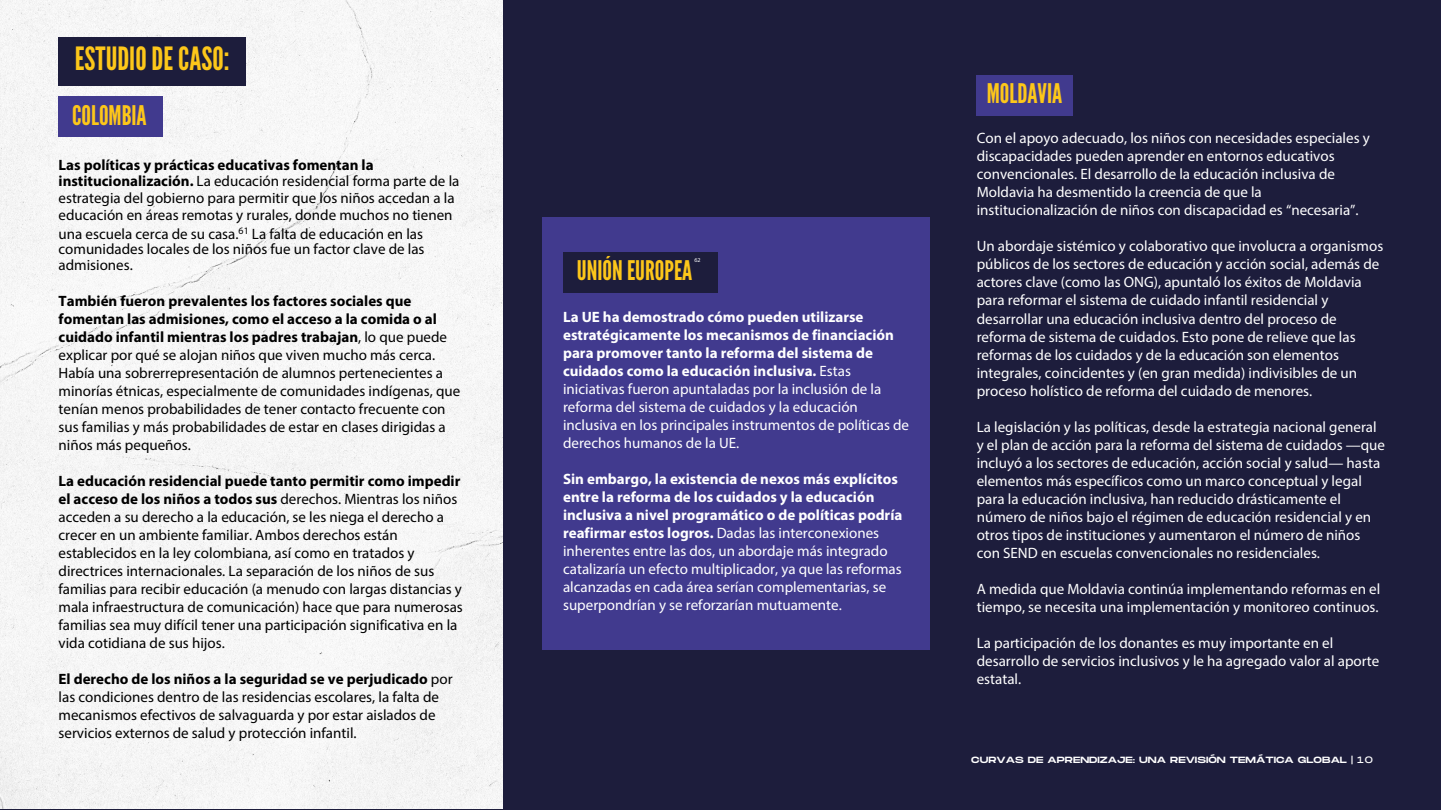
<style>
.page{position:relative;width:1441px;height:810px;background:#fff}
.page>*{position:absolute;margin:0;border:0;box-sizing:border-box;transform-origin:0 0}
.t1{font:31.95px "League Gothic";color:#fdc71a}
.t2{font:27px "League Gothic";color:#fdc71a}
.t3{font:15px/18px "Myriad Pro";color:#fff}
.t4{font:15px/18px "Myriad Pro";color:#000}
.t5{font:9px "Monument Extended";color:#fff}
.t6{font:6px "Myriad Pro";color:#fff}
.s1{font-weight:700}
</style>
<div class="page">
<div style="left:1px;top:0;width:503px;height:809px;background:#f6f6f6"></div>
<div style="left:58px;top:96px;width:105px;height:41px;background:#413a8e"></div>
<div style="left:504px;top:0;width:936px;height:810px;background:#1d1d3c"></div>
<div style="left:541px;top:217px;width:388px;height:433px;background:#413a8e"></div>
<div style="left:563px;top:252px;width:155px;height:40px;background:#1d1d3c"></div>
<div style="left:58px;top:37px;width:187px;height:48px;background:#1d1d3c"></div>
<div style="left:976px;top:75px;width:96px;height:41px;background:#413a8e"></div>
<h1 class="t1" style="left:75px;top:41px;width:156px">ESTUDIO DE CASO:</h1>
<h2 class="t2" style="left:72px;top:99px;width:76px">COLOMBIA</h2>
<p class="t4" style="left:59px;top:156px;width:402px;line-height:16.8px"><span class="s1">Las políticas y prácticas educativas fomentan la institucionalización.</span> La educación residencial forma parte de la estrategia del gobierno para permitir que los niños accedan a la educación en áreas remotas y rurales, donde muchos no tienen</p>
<p class="t4" style="left:59px;top:226px;width:367px;line-height:14.7px">una escuela cerca de su casa.<sup>61</sup> La falta de educación en las comunidades locales de los niños fue un factor clave de las</p>
<p class="t4" style="left:59px;top:256px;width:76px">admisiones.</p>
<p class="t4" style="left:59px;top:291px;width:403px"><span class="s1">También fueron prevalentes los factores sociales que fomentan las admisiones, como el acceso a la comida o al cuidado infantil mientras los padres trabajan</span>, lo que puede explicar por qué se alojan niños que viven mucho más cerca.<br>Había una sobrerrepresentación de alumnos pertenecientes a minorías étnicas, especialmente de comunidades indígenas, que tenían menos probabilidades de tener contacto frecuente con sus familias y más probabilidades de estar en clases dirigidas a niños más pequeños.</p>
<p class="t4" style="left:59px;top:472px;width:406px"><span class="s1">La educación residencial puede tanto permitir como impedir el acceso de los niños a todos sus</span> derechos. Mientras los niños acceden a su derecho a la educación, se les niega el derecho a crecer en un ambiente familiar. Ambos derechos están establecidos en la ley colombiana, así como en tratados y directrices internacionales. La separación de los niños de sus familias para recibir educación (a menudo con largas distancias y mala infraestructura de comunicación) hace que para numerosas familias sea muy difícil tener una participación significativa en la vida cotidiana de sus hijos.</p>
<p class="t4" style="left:59px;top:670px;width:395px"><span class="s1">El derecho de los niños a la seguridad se ve perjudicado</span> por las condiciones dentro de las residencias escolares, la falta de mecanismos efectivos de salvaguarda y por estar aislados de servicios externos de salud y protección infantil.</p>
<h2 class="t2" style="left:577px;top:255px;width:117px">UNIÓN EUROPEA</h2>
<p class="t6" style="left:694px;top:256px;width:8px">62</p>
<p class="t3" style="left:563px;top:307px;width:347px"><span class="s1">La UE ha demostrado cómo pueden utilizarse estratégicamente los mecanismos de financiación para promover tanto la reforma del sistema de cuidados como la educación inclusiva.</span> Estas iniciativas fueron apuntaladas por la inclusión de la reforma del sistema de cuidados y la educación inclusiva en los principales instrumentos de políticas de derechos humanos de la UE.</p>
<p class="t3" style="left:563px;top:469px;width:341px"><span class="s1">Sin embargo, la existencia de nexos más explícitos entre la reforma de los cuidados y la educación inclusiva a nivel programático o de políticas podría reafirmar estos logros.</span> Dadas las interconexiones inherentes entre las dos, un abordaje más integrado catalizaría un efecto multiplicador, ya que las reformas alcanzadas en cada área serían complementarias, se superpondrían y se reforzarían mutuamente.</p>
<h2 class="t2" style="left:986px;top:78px;width:77px">MOLDAVIA</h2>
<p class="t3" style="left:976px;top:129px;width:394px">Con el apoyo adecuado, los niños con necesidades especiales y discapacidades pueden aprender en entornos educativos convencionales. El desarrollo de la educación inclusiva de Moldavia ha desmentido la creencia de que la institucionalización de niños con discapacidad es “necesaria”.</p>
<p class="t3" style="left:976px;top:237px;width:408px">Un abordaje sistémico y colaborativo que involucra a organismos públicos de los sectores de educación y acción social, además de actores clave (como las ONG), apuntaló los éxitos de Moldavia para reformar el sistema de cuidado infantil residencial y desarrollar una educación inclusiva dentro del proceso de reforma de sistema de cuidados. Esto pone de relieve que las reformas de los cuidados y de la educación son elementos integrales, coincidentes y (en gran medida) indivisibles de un proceso holístico de reforma del cuidado de menores.</p>
<p class="t3" style="left:976px;top:417px;width:410px">La legislación y las políticas, desde la estrategia nacional general y el plan de acción para la reforma del sistema de cuidados —que incluyó a los sectores de educación, acción social y salud— hasta elementos más específicos como un marco conceptual y legal para la educación inclusiva, han reducido drásticamente el número de niños bajo el régimen de educación residencial y en otros tipos de instituciones y aumentaron el número de niños con SEND en escuelas convencionales no residenciales.</p>
<p class="t3" style="left:976px;top:580px;width:405px">A medida que Moldavia continúa implementando reformas en el tiempo, se necesita una implementación y monitoreo continuos.</p>
<p class="t3" style="left:976px;top:634px;width:404px">La participación de los donantes es muy importante en el desarrollo de servicios inclusivos y le ha agregado valor al aporte estatal.</p>
<p class="t5" style="left:971px;top:754px;width:403px">CURVAS DE APRENDIZAJE: UNA REVISIÓN TEMÁTICA GLOBAL | 10</p>
</div>
